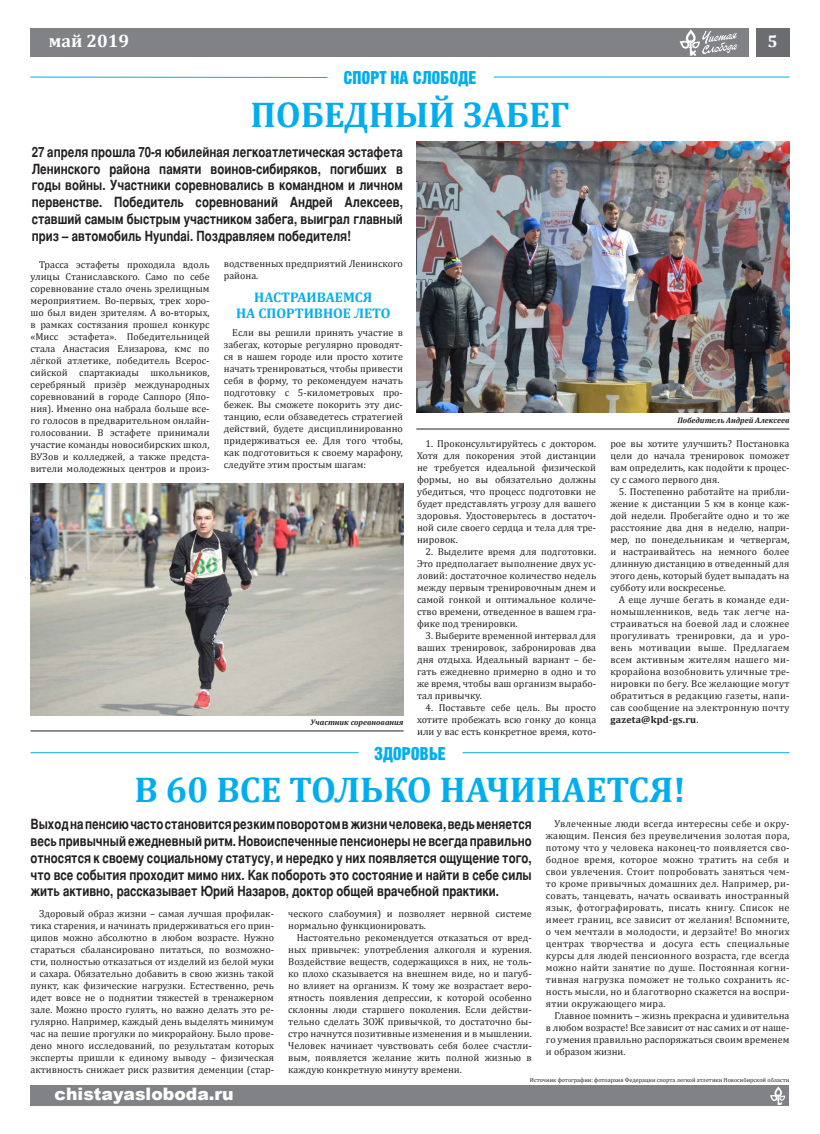
<style>
.page{position:relative;width:820px;height:1134px;background:#fff}
.page>*{position:absolute;margin:0;border:0;box-sizing:border-box;transform-origin:0 0}
.t1{font:700 36px "Cambria";color:#00aeef}
.t2{font:18px "Bastion X Plain A";color:#00aeef}
.t3{font:700 18px "Cambria";color:#fff}
.t4{font:900 17.2px "Arial";color:#fff}
.t5{font:700 17px "Cambria";color:#fff}
.t6{font:14px/16.8px "Bastion Bold A";color:#231f20;text-align:justify}
.t7{font:700 14px/16.8px "Cambria";color:#00aeef;text-align:center}
.t8{font:10px/12px "Cambria";color:#231f20;text-align:justify}
.t9{font:italic 700 8px "Cambria";color:#231f20}
.t10{font:6px "Cambria";color:#231f20}
.s1{font-weight:700}
</style>
<div class="page">
<div style="left:30px;top:1085px;width:759px;height:21px;background:#808285"></div>
<div style="left:30px;top:28px;width:718px;height:29px;background:#808285"></div>
<div style="left:755px;top:28px;width:34px;height:29px;background:#6c6d70"></div>
<svg style="left:770px;top:1086px;width:14px;height:19px"></svg>
<svg style="left:679px;top:29px;width:58px;height:27px"></svg>
<hr style="left:30px;top:752px;width:328px;height:1px;background:#00aeef">
<hr style="left:462px;top:752px;width:327px;height:1px;background:#00aeef">
<svg style="left:30px;top:76px;width:298px;height:2px"></svg>
<hr style="left:493px;top:77px;width:296px;height:1px;background:#00aeef">
<img style="left:416px;top:142px;width:373px;height:270px">
<img style="left:30px;top:483px;width:373px;height:232px">
<hr style="left:30px;top:730px;width:373px;height:1px;background:#231f20">
<hr style="left:416px;top:429px;width:373px;height:1px;background:#231f20">
<h2 class="t3" style="left:49px;top:30px;width:82px">май 2019</h2>
<h3 class="t5" style="left:767px;top:31px;width:12px">5</h3>
<h2 class="t2" style="left:343px;top:69px;width:135px">Спорт на Слободе</h2>
<h1 class="t1" style="left:250px;top:93px;width:24px">Побе</h1>
<h1 class="t1" style="left:344px;top:93px;width:183px">дный забег</h1>
<p class="t6" style="left:32px;top:143px;width:372px">27 апреля прошла 70-я юбилейная легкоатлетическая эстафета Ленинского района памяти воинов-сибиряков, погибших в годы войны. Участники соревновались в командном и личном первенстве. Победитель соревнований Андрей Алексеев, ставший самым быстрым участником забега, выиграл главный приз – автомобиль Hyundai. Поздравляем победителя!</p>
<p class="t8" style="left:30px;top:258px;width:180px;text-indent:9px">Трасса эстафеты проходила вдоль улицы Станиславского. Само по себе соревнование стало очень зрелищным мероприятием. Во-первых, трек хоро&shy;шо был виден зрителям. А во-вторых, в рамках состязания прошел конкурс «Мисс эстафета». Победительницей стала Анастасия Елизарова, кмс по лёгкой атлетике, победитель Всерос&shy;сийской спартакиады школьников, серебряный призёр международных соревнований в городе Саппоро (Япо&shy;ния). Именно она набрала больше все&shy;го голосов в предварительном онлайн&shy;голосовании. В эстафете принимали участие команды новосибирских школ, ВУЗов и колледжей, а также предста&shy;вители молодежных центров и произ-</p>
<p class="t8" style="left:224px;top:258px;width:180px">водственных предприятий Ленинского района.</p>
<h3 class="t7" style="left:236px;top:288px;width:154px">Настраиваем ся<br>на спортивное лето</h3>
<p class="t8" style="left:224px;top:327px;width:180px;text-indent:8px">Если вы решили принять участие в забегах, которые регулярно проводят&shy;ся в нашем городе или просто хотите начать тренироваться, чтобы привести себя в форму, то рекомендуем начать подготовку с 5-километровых про&shy;бежек. Вы сможете покорить эту дис&shy;танцию, если обзаведетесь стратегией действий, будете дисциплинированно придерживаться ее. Для того чтобы, как подготовиться к своему марафону, следуйте этим простым шагам:</p>
<p class="t9" style="left:310px;top:717px;width:94px">Участник соревнования</p>
<p class="t8" style="left:417px;top:438px;width:180px;text-indent:8px">1. Проконсультируйтесь с доктором.<br>Хотя для покорения этой дистанции не требуется идеальной физической формы, но вы обязательно должны убедиться, что процесс подготовки не будет представлять угрозу для вашего здоровья. Удостоверьтесь в достаточ&shy;ной силе своего сердца и тела для тре&shy;нировок.</p>
<p class="t8" style="left:417px;top:546px;width:180px;text-indent:8px">2. Выделите время для подготовки.<br>Это предполагает выполнение двух ус&shy;ловий: достаточное количество недель между первым тренировочным днем и самой гонкой и оптимальное количе&shy;ство времени, отведенное в вашем гра&shy;фике под тренировки.</p>
<p class="t8" style="left:417px;top:630px;width:180px;text-indent:8px">3. Выберите временной интервал для ваших тренировок, забронировав два дня отдыха. Идеальный вариант – бе&shy;гать ежедневно примерно в одно и то же время, чтобы ваш организм вырабо&shy;тал привычку.</p>
<p class="t8" style="left:417px;top:702px;width:180px;text-indent:8px">4. Поставьте себе цель. Вы просто хотите пробежать всю гонку до конца или у вас есть конкретное время, кото-</p>
<h2 class="t2" style="left:374px;top:744px;width:73px">здоровье</h2>
<p class="t9" style="left:677px;top:415px;width:114px">Победитель Андрей Алексеев</p>
<p class="t8" style="left:610px;top:438px;width:180px">рое вы хотите улучшить? Постановка цели до начала тренировок поможет вам определить, как подойти к процес&shy;су с самого первого дня.</p>
<p class="t8" style="left:610px;top:486px;width:180px;text-indent:8px">5. Постепенно работайте на прибли&shy;жение к дистанции 5 км в конце каж&shy;дой недели. Пробегайте одно и то же расстояние два дня в неделю, напри&shy;мер, по понедельникам и четвергам, и настраивайтесь на немного более длинную дистанцию в отведенный для этого день, который будет выпадать на субботу или воскресенье.</p>
<p class="t8" style="left:610px;top:594px;width:180px;text-indent:8px">А еще лучше бегать в команде еди&shy;номышленников, ведь так легче на&shy;страиваться на боевой лад и сложнее прогуливать тренировки, да и уро&shy;вень мотивации выше. Предлагаем всем активным жителям нашего ми&shy;крорайона возобновить уличные тре&shy;нировки по бегу. Все желающие могут обратиться в редакцию газеты, напи&shy;сав сообщение на электронную почту <span class="s1">gazeta@kpd-gs.ru</span>.</p>
<h1 class="t1" style="left:134px;top:767px;width:552px">В 60 все только начинается!</h1>
<p class="t6" style="left:30px;top:816px;width:502px">Выход на пенсию часто становится резким поворотом в жизни человека, ведь меняется весь привычный ежедневный ритм. Новоиспеченные пенсионеры не всегда правильно относятся к своему социальному статусу, и нередко у них появляется ощущение того, что все события проходит мимо них. Как побороть это состояние и найти в себе силы жить активно, рассказывает Юрий Назаров, доктор общей врачебной практики.</p>
<p class="t8" style="left:30px;top:907px;width:245px;text-indent:9px">Здоровый образ жизни – самая лучшая профилак&shy;тика старения, и начинать придерживаться его прин&shy;ципов можно абсолютно в любом возрасте. Нужно стараться сбалансировано питаться, по возможно&shy;сти, полностью отказаться от изделий из белой муки и сахара. Обязательно добавить в свою жизнь такой пункт, как физические нагрузки. Естественно, речь идет вовсе не о поднятии тяжестей в тренажерном зале. Можно просто гулять, но важно делать это ре&shy;гулярно. Например, каждый день выделять минимум час на пешие прогулки по микрорайону. Было прове&shy;дено много исследований, по результатам которых эксперты пришли к единому выводу – физическая активность снижает риск развития деменции (стар-</p>
<p class="t8" style="left:288px;top:907px;width:245px">ческого слабоумия) и позволяет нервной системе нормально функционировать.</p>
<p class="t8" style="left:288px;top:931px;width:245px;text-indent:8px">Настоятельно рекомендуется отказаться от вред&shy;ных привычек: употребления алкоголя и курения.<br>Воздействие веществ, содержащихся в них, не толь&shy;ко плохо сказывается на внешнем виде, но и пагуб&shy;но влияет на организм. К тому же возрастает веро&shy;ятность появления депрессии, к которой особенно склонны люди старшего поколения. Если действи&shy;тельно сделать ЗОЖ привычкой, то достаточно бы&shy;стро начнутся позитивные изменения и в мышлении.<br>Человек начинает чувствовать себя более счастли&shy;вым, появляется желание жить полной жизнью в каждую конкретную минуту времени.</p>
<p class="t8" style="left:545px;top:817px;width:245px;text-indent:9px">Увлеченные люди всегда интересны себе и окру&shy;жающим. Пенсия без преувеличения золотая пора, потому что у человека наконец-то появляется сво&shy;бодное время, которое можно тратить на себя и свои увлечения. Стоит попробовать заняться чем&shy;то кроме привычных домашних дел. Например, ри&shy;совать, танцевать, начать осваивать иностранный язык, фотографировать, писать книгу. Список не имеет границ, все зависит от желания! Вспомните, о чем мечтали в молодости, и дерзайте! Во многих центрах творчества и досуга есть специальные курсы для людей пенсионного возраста, где всегда можно найти занятие по душе. Постоянная когни&shy;тивная нагрузка поможет не только сохранить яс&shy;ность мысли, но и благотворно скажется на воспри&shy;ятии окружающего мира.</p>
<p class="t8" style="left:545px;top:1009px;width:245px;text-indent:8px">Главное помнить – жизнь прекрасна и удивительна в любом возрасте! Все зависит от нас самих и от наше&shy;го умения правильно распоряжаться своим временем и образом жизни.</p>
<h3 class="t4" style="left:55px;top:1081px;width:180px">chistayasloboda.ru</h3>
<p class="t10" style="left:529px;top:1076px;width:261px">Источник фотографии: фотоархив Федерации спорта легкой атлетики Новосибирской области</p>
</div>
